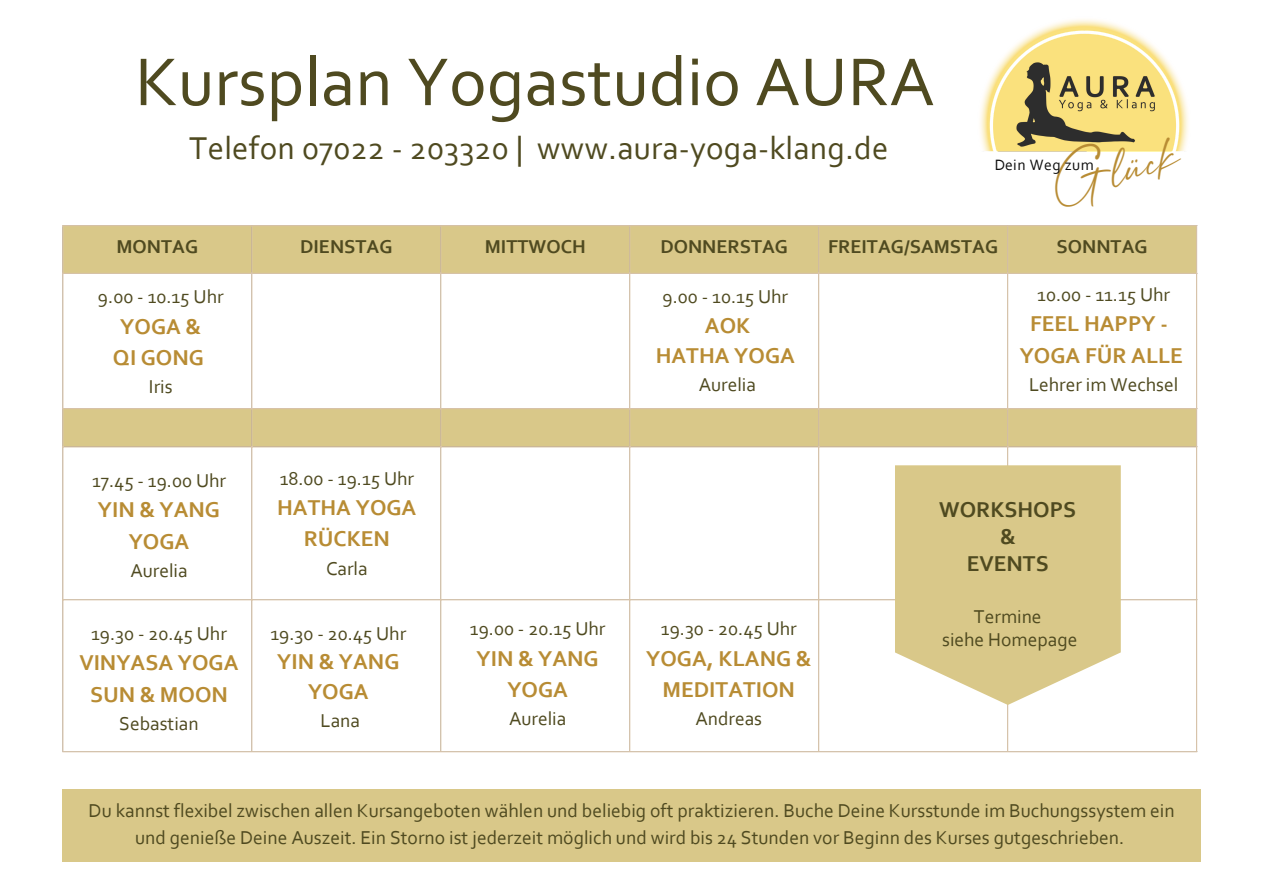
<style>
.page{position:relative;width:1263px;height:894px;background:#fff}
.page>*{position:absolute;margin:0;border:0;box-sizing:border-box;transform-origin:0 0}
.t1{font:70.8px "Corbel";color:#4f4a20}
.t2{font:700 36.9px "modernline";color:#b88c34}
.t3{font:33px "Corbel";letter-spacing:.01em;color:#4f4a20}
.t4{font:700 22.5px/31.5px "Corbel";color:#b88c34;text-align:center}
.t5{font:700 22.5px/27px "Corbel";color:#4f4a20;text-align:center}
.t6{font:19.5px/27px "Corbel";color:#4f4a20;text-align:center}
.t7{font:700 19.5px "Corbel";color:#4f4a20}
.t8{font:15.75px "Corbel";letter-spacing:.03em;color:#010100}
</style>
<div class="page">
<svg style="left:63px;top:226px;width:1133px;height:220px"></svg>
<hr style="left:62px;top:226px;width:1px;height:525px;background:#d9c4a9">
<hr style="left:251px;top:226px;width:1px;height:525px;background:#d9c4a9">
<hr style="left:440px;top:226px;width:1px;height:525px;background:#d9c4a9">
<hr style="left:629px;top:226px;width:1px;height:525px;background:#d9c4a9">
<hr style="left:818px;top:226px;width:1px;height:525px;background:#d9c4a9">
<hr style="left:1007px;top:226px;width:1px;height:525px;background:#d9c4a9">
<hr style="left:1196px;top:226px;width:1px;height:525px;background:#d9c4a9">
<hr style="left:62px;top:225px;width:1135px;height:1px;background:#d9c4a9">
<hr style="left:62px;top:273px;width:1135px;height:1px;background:#d9c4a9">
<hr style="left:62px;top:408px;width:1135px;height:1px;background:#d9c4a9">
<hr style="left:62px;top:446px;width:1135px;height:1px;background:#d9c4a9">
<hr style="left:62px;top:599px;width:1135px;height:1px;background:#d9c4a9">
<hr style="left:62px;top:751px;width:1135px;height:1px;background:#d9c4a9">
<div style="left:62px;top:789px;width:1139px;height:73px;background:#d9c889"></div>
<svg style="left:895px;top:465px;width:226px;height:239px;fill:#d9c889"></svg>
<img style="left:980px;top:19px;width:208px;height:133px">
<p class="t1" style="left:135px;top:52px;width:801px">Kursplan Yogastudio AURA</p>
<p class="t3" style="left:189px;top:134px;width:701px">Telefon 07022 - 203320 | www.aura-yoga-klang.de</p>
<h2 class="t2" style="left:1048px;top:164px;width:131px;rotate:-13deg">Glück</h2>
<p class="t8" style="left:994px;top:158px;width:101px">Dein Weg zum</p>
<p class="t7" style="left:117px;top:239px;width:83px">MONTAG</p>
<h1 class="t7" style="left:300px;top:239px;width:94px">DIENSTAG</h1>
<h2 class="t7" style="left:485px;top:239px;width:102px">MITTWOCH</h2>
<p class="t7" style="left:660px;top:239px;width:129px">DONNERSTAG</p>
<p class="t7" style="left:828px;top:239px;width:172px">FREITAG/SAMSTAG</p>
<p class="t7" style="left:1057px;top:239px;width:92px">SONNTAG</p>
<p class="t6" style="left:98px;top:285px;width:127px">9.00 - 10.15 Uhr</p>
<p class="t4" style="left:113px;top:312px;width:93px">YOGA &amp;<br>QI GONG</p>
<p class="t6" style="left:149px;top:375px;width:25px">Iris</p>
<p class="t6" style="left:92px;top:468px;width:135px">17.45 - 19.00 Uhr</p>
<p class="t4" style="left:98px;top:496px;width:124px">YIN &amp; YANG<br>YOGA</p>
<p class="t6" style="left:130px;top:558px;width:59px">Aurelia</p>
<p class="t6" style="left:91px;top:621px;width:137px">19.30 - 20.45 Uhr</p>
<p class="t4" style="left:79px;top:648px;width:161px">VINYASA YOGA<br>SUN &amp; MOON</p>
<p class="t6" style="left:119px;top:711px;width:81px">Sebastian</p>
<p class="t6" style="left:280px;top:466px;width:136px">18.00 - 19.15 Uhr</p>
<p class="t4" style="left:277px;top:493px;width:141px">HATHA YOGA<br>RÜCKEN</p>
<p class="t6" style="left:326px;top:556px;width:43px">Carla</p>
<p class="t6" style="left:271px;top:621px;width:137px">19.30 - 20.45 Uhr</p>
<p class="t4" style="left:277px;top:648px;width:124px;line-height:30.3px">YIN &amp; YANG<br>YOGA</p>
<p class="t6" style="left:321px;top:709px;width:41px">Lana</p>
<p class="t6" style="left:663px;top:285px;width:127px">9.00 - 10.15 Uhr</p>
<p class="t4" style="left:656px;top:312px;width:141px;line-height:30.3px">AOK<br>HATHA YOGA</p>
<p class="t6" style="left:699px;top:373px;width:59px">Aurelia</p>
<p class="t6" style="left:470px;top:616px;width:137px">19.00 - 20.15 Uhr</p>
<p class="t4" style="left:477px;top:644px;width:124px">YIN &amp; YANG<br>YOGA</p>
<p class="t6" style="left:509px;top:706px;width:59px">Aurelia</p>
<p class="t6" style="left:661px;top:616px;width:137px">19.30 - 20.45 Uhr</p>
<p class="t4" style="left:646px;top:644px;width:167px">YOGA, KLANG &amp;<br>MEDITATION</p>
<p class="t6" style="left:695px;top:706px;width:68px">Andreas</p>
<p class="t6" style="left:1037px;top:283px;width:134px">10.00 - 11.15 Uhr</p>
<p class="t4" style="left:1020px;top:310px;width:165px">FEEL HAPPY -<br>YOGA FÜR ALLE</p>
<p class="t6" style="left:1029px;top:373px;width:151px">Lehrer im Wechsel</p>
<p class="t5" style="left:939px;top:497px;width:138px">WORKSHOPS &amp;<br>EVENTS</p>
<p class="t6" style="left:974px;top:604px;width:69px">Termine</p>
<h3 class="t6" style="left:942px;top:627px;width:137px">siehe Homepage</h3>
<p class="t6" style="left:89px;top:798px;width:1088px">Du kannst flexibel zwischen allen Kursangeboten wählen und beliebig oft praktizieren. Buche Deine Kursstunde im Buchungssystem ein und genieße Deine Auszeit. Ein Storno ist jederzeit möglich und wird bis 24 Stunden vor Beginn des Kurses gutgeschrieben.</p>
</div>
